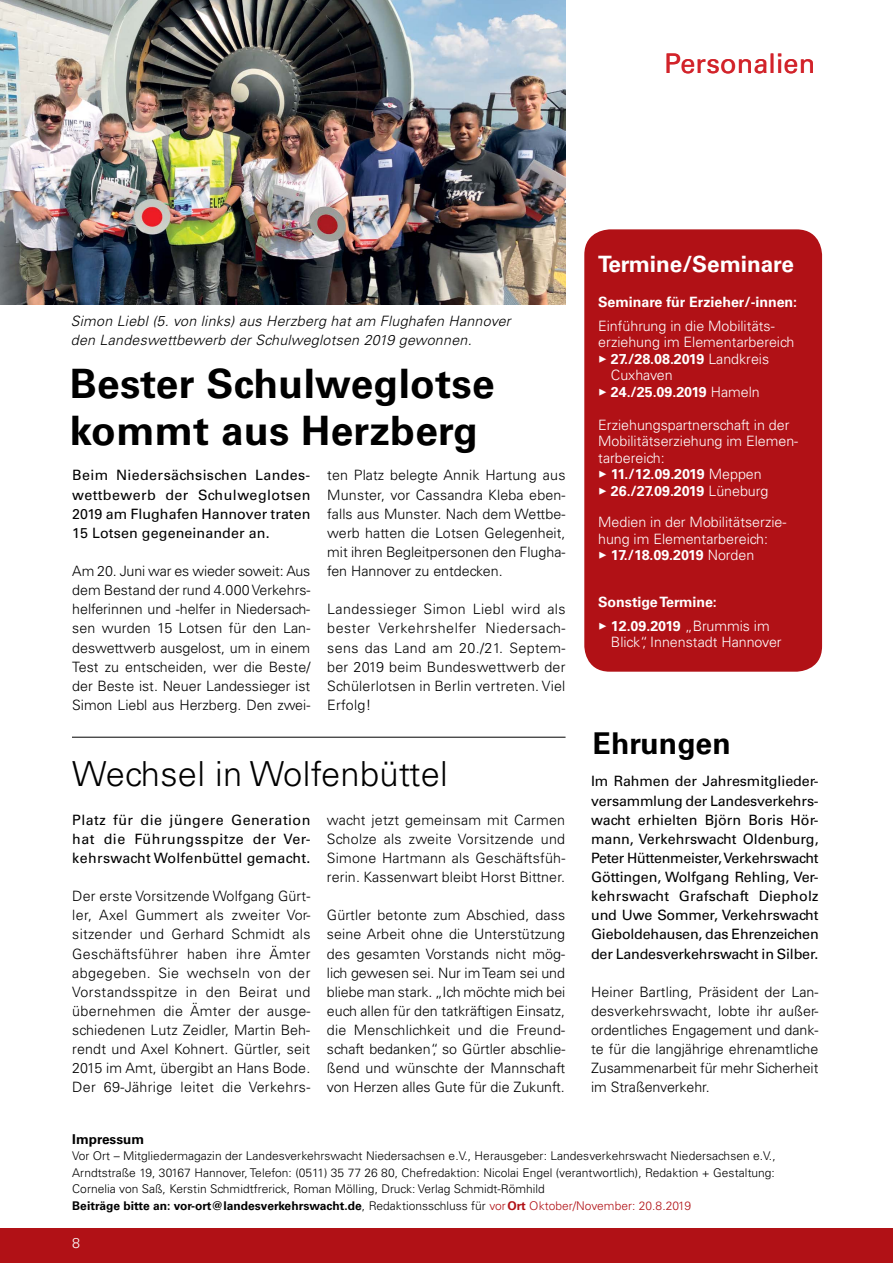
<style>
.page{position:relative;width:893px;height:1263px;background:#fff}
.page>*{position:absolute;margin:0;border:0;box-sizing:border-box;transform-origin:0 0}
.t1{font:700 40.5px/46.5px "Univers LT Std";letter-spacing:.01em;color:#000}
.t2{font:300 34.5px "Univers LT Std";letter-spacing:.01em;color:#000}
.t3{font:700 30px "Univers LT Std";letter-spacing:.01em;color:#000}
.t4{font:27px "Univers LT Std";letter-spacing:.005em;color:#d2232a}
.t5{font:700 22.5px "Univers LT Std";color:#fff}
.t6{font:300 14.25px/19px "Univers LT Std";color:#000;text-align:justify}
.t7{font:14.25px/19px "Univers LT Std";letter-spacing:.005em;color:#000;text-align:justify}
.t8{font:300 14.25px/16.5px "Univers LT Std";color:#fff}
.t9{font:700 14.25px "Univers LT Std";color:#fff}
.t10{font:italic 300 14.25px/19px "Univers LT Std";letter-spacing:.02em;color:#000}
.t11{font:700 14.25px "Univers LT Std";letter-spacing:-.02em;color:#fff}
.t12{font:700 13.5px "Univers LT Std";letter-spacing:.005em;color:#000}
.t13{font:300 12px/16.5px "Univers LT Std";letter-spacing:.005em;color:#000}
.s1{font-weight:700}
.s2{font-weight:300}
.s3{color:#b11116}
.s4{font-weight:700;color:#b11116}
</style>
<div class="page">
<div style="left:0;top:1228px;width:893px;height:35px;background:#b11116"></div>
<div style="left:584px;top:229px;width:238px;height:443px;background:#b11116;border-radius:26px"></div>
<img style="left:0;top:0;width:566px;height:305px">
<hr style="left:72px;top:737px;width:494px;height:1px;background:#000">
<h3 class="t4" style="left:665px;top:47px;width:152px">Personalien</h3>
<h3 class="t4" style="left:776px;top:47px;width:9px">i</h3>
<p class="t10" style="left:71px;top:311px;width:441px">Simon Liebl (5. von links) aus Herzberg hat am Flughafen Hannover den Landeswettbewerb der Schulweglotsen 2019 gewonnen.</p>
<h1 class="t1" style="left:70px;top:361px;width:426px">Bester Schulweglotse kommt aus Herzberg</h1>
<p class="t7" style="left:72px;top:466px;width:240px">Beim Niedersächsischen Landes&shy;wettbewerb der Schulweglotsen 2019 am Flughafen Hannover traten 15 Lotsen gegeneinander an.</p>
<p class="t6" style="left:72px;top:561px;width:240px">Am 20. Juni war es wieder soweit: Aus dem Bestand der rund 4.000 Verkehrs&shy;helferinnen und -helfer in Niedersach&shy;sen wurden 15 Lotsen für den Lan&shy;deswettwerb ausgelost, um in einem Test zu entscheiden, wer die Beste/ der Beste ist. Neuer Landessieger ist Simon Liebl aus Herzberg. Den zwei-</p>
<p class="t6" style="left:327px;top:466px;width:240px">ten Platz belegte Annik Hartung aus Munster, vor Cassandra Kleba eben&shy;falls aus Munster. Nach dem Wettbe&shy;werb hatten die Lotsen Gelegenheit, mit ihren Begleitpersonen den Flugha&shy;fen Hannover zu entdecken.</p>
<p class="t6" style="left:327px;top:600px;width:240px">Landessieger Simon Liebl wird als bester Verkehrshelfer Niedersach&shy;sens das Land am 20./21. Septem&shy;ber 2019 beim Bundeswettwerb der Schülerlotsen in Berlin vertreten. Viel Erfolg!</p>
<h2 class="t2" style="left:72px;top:753px;width:377px">Wechsel in Wolfenbüttel</h2>
<p class="t7" style="left:72px;top:810px;width:240px">Platz für die jüngere Generation hat die Führungsspitze der Ver&shy;kehrswacht Wolfenbüttel gemacht.</p>
<p class="t6" style="left:72px;top:887px;width:240px">Der erste Vorsitzende Wolfgang Gürt&shy;ler, Axel Gummert als zweiter Vor&shy;sitzender und Gerhard Schmidt als Geschäftsführer haben ihre Ämter abgegeben. Sie wechseln von der Vorstandsspitze in den Beirat und übernehmen die Ämter der ausge&shy;schiedenen Lutz Zeidler, Martin Beh&shy;rendt und Axel Kohnert. Gürtler, seit 2015 im Amt, übergibt an Hans Bode.<br>Der 69-Jährige leitet die Verkehrs-</p>
<p class="t6" style="left:327px;top:810px;width:240px">wacht jetzt gemeinsam mit Carmen Scholze als zweite Vorsitzende und Simone Hartmann als Geschäftsfüh&shy;rerin. Kassenwart bleibt Horst Bittner.</p>
<p class="t6" style="left:327px;top:906px;width:240px">Gürtler betonte zum Abschied, dass seine Arbeit ohne die Unterstützung des gesamten Vorstands nicht mög&shy;lich gewesen sei. Nur im Team sei und bliebe man stark. „Ich möchte mich bei euch allen für den tatkräftigen Einsatz, die Menschlichkeit und die Freund&shy;schaft bedanken“, so Gürtler abschlie&shy;ßend und wünschte der Mannschaft von Herzen alles Gute für die Zukunft.</p>
<h3 class="t5" style="left:598px;top:251px;width:197px">Termine/Seminare</h3>
<p class="t9" style="left:598px;top:293px;width:201px">Seminare für Erzieher/-innen:</p>
<p class="t8" style="left:598px;top:317px;width:198px">Einführung in die Mobilitäts&shy;erziehung im Elementarbereich</p>
<p class="t8" style="left:611px;top:350px;width:160px;text-indent:-13px">✓ <span class="s1">27./28.08.2019</span> Landkreis<br>Cuxhaven</p>
<p class="t9" style="left:598px;top:383px;width:163px">✓ 24./25.09.2019 <span class="s2">Hameln</span></p>
<p class="t8" style="left:598px;top:416px;width:202px">Erziehungspartnerschaft in der<br>Mobilitätserziehung im Elemen&shy;tarbereich:</p>
<p class="t9" style="left:598px;top:466px;width:165px">✓ 11./12.09.2019 <span class="s2">Meppen</span></p>
<p class="t9" style="left:598px;top:482px;width:172px">✓ 26./27.09.2019 <span class="s2">Lüneburg</span></p>
<p class="t8" style="left:598px;top:514px;width:190px">Medien in der Mobilitätserzie&shy;hung im Elementarbereich:</p>
<p class="t11" style="left:598px;top:547px;width:158px">✓ 17./18.09.2019 <span class="s2">Norden</span></p>
<p class="t9" style="left:598px;top:593px;width:120px">Sonstige Termine:</p>
<p class="t8" style="left:611px;top:617px;width:172px;text-indent:-13px">✓ <span class="s1">12.09.2019</span> „Brummis im<br>Blick“, Innenstadt Hannover</p>
<h3 class="t3" style="left:592px;top:726px;width:140px">Ehrungen</h3>
<p class="t7" style="left:591px;top:772px;width:229px">Im Rahmen der Jahresmitglieder&shy;versammlung der Landesverkehrs&shy;wacht erhielten Björn Boris Hör&shy;mann, Verkehrswacht Oldenburg, Peter Hüttenmeister, Verkehrswacht Göttingen, Wolfgang Rehling, Ver&shy;kehrswacht Grafschaft Diepholz und Uwe Sommer, Verkehrswacht Gieboldehausen, das Ehrenzeichen der Landesverkehrswacht in Silber.</p>
<p class="t6" style="left:591px;top:982px;width:229px">Heiner Bartling, Präsident der Lan&shy;desverkehrswacht, lobte ihr außer&shy;ordentliches Engagement und dank&shy;te für die langjährige ehrenamtliche Zusammenarbeit für mehr Sicherheit im Straßenverkehr.</p>
<p class="t12" style="left:72px;top:1131px;width:73px">Impressum</p>
<p class="t13" style="left:72px;top:1147px;width:705px">Vor Ort – Mitgliedermagazin der Landesverkehrswacht Niedersachsen e.V., Herausgeber: Landesverkehrswacht Niedersachsen e.V., Arndtstraße 19, 30167 Hannover, Telefon: (0511) 35 77 26 80, Chefredaktion: Nicolai Engel (verantwortlich), Redaktion + Gestaltung:<br>Cornelia von Saß, Kerstin Schmidtfrerick, Roman Mölling, Druck: Verlag Schmidt-Römhild<br><span class="s1">Beiträge bitte an: vor-ort@landesverkehrswacht.de</span>, Redaktionsschluss für <span class="s3">vor</span><span class="s4">Ort</span> <span class="s3">Oktober/November: 20.8.2019</span></p>
<p class="t8" style="left:72px;top:1234px;width:9px">8</p>
</div>
